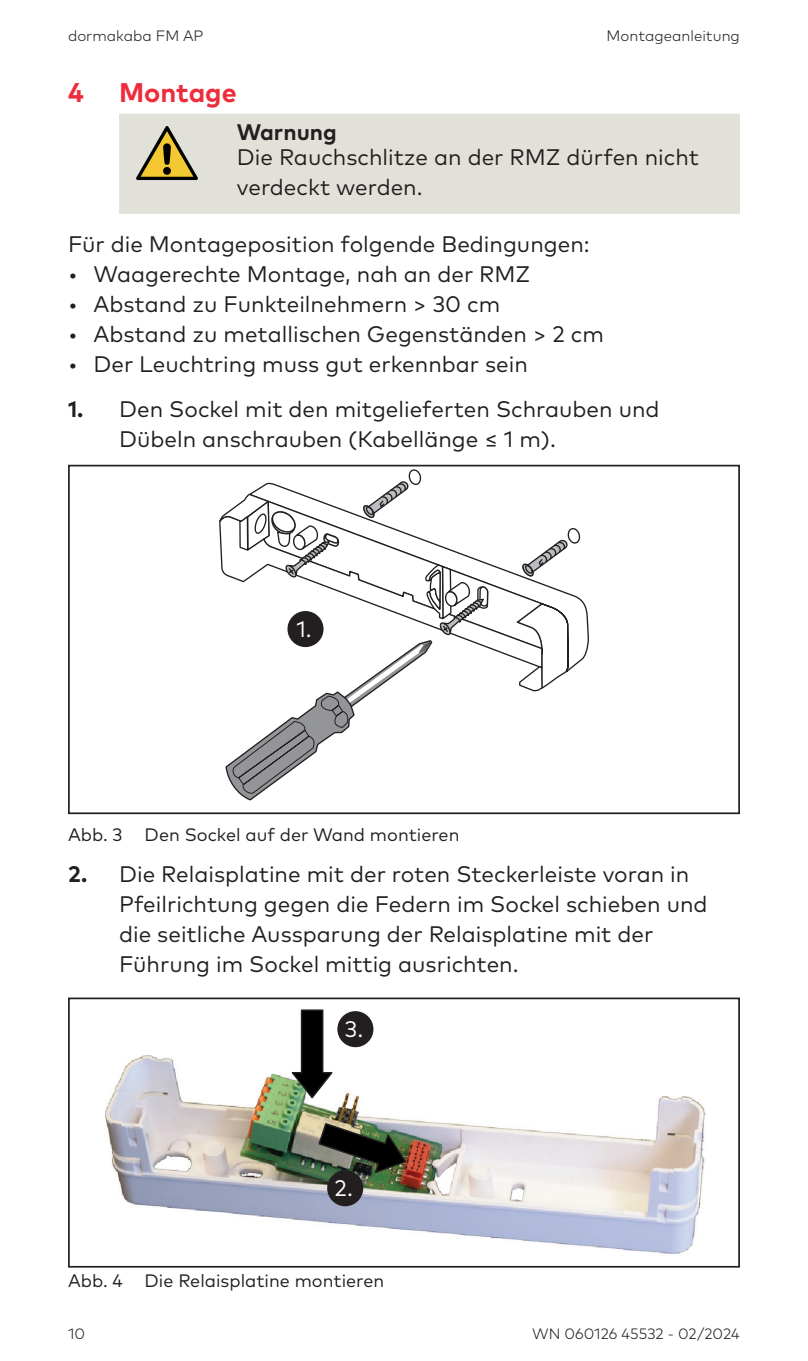
<style>
.page{position:relative;width:808px;height:1361px;background:#fff}
.page>*{position:absolute;margin:0;border:0;box-sizing:border-box;transform-origin:0 0}
.t1{font:700 27px "Mark Pro";color:#ee2c3b}
.Table_text{font:22.5px/30px "Mark Pro";color:#231f20}
.Body_text{font:22.5px "Mark Pro";color:#231f20}
.Table_title{font:700 22.5px "Mark Pro";color:#231f20}
.Text_in_picture{font:22.5px "Mark Pro";color:#fff}
.t2{font:18px "Mark Pro";color:#231f20}
.t3{font:300 15px "Mark Pro";color:#231f20}
.s1{font-weight:700}
</style>
<div class="page">
<div style="left:119px;top:114px;width:621px;height:100px;background:#e2e1d9"></div>
<svg style="left:136px;top:126px;width:62px;height:54px;background:#b3a674"></svg>
<svg style="left:225px;top:469px;width:356px;height:332px"></svg>
<div style="left:68px;top:465px;width:672px;height:349px;border:2px solid #231f20"></div>
<div style="left:288px;top:612px;width:35px;height:34px;background:#231f20;border-radius:50%"></div>
<div style="left:287px;top:611px;width:36px;height:36px;border:2px solid #231f20;border-radius:50%"></div>
<img style="left:106px;top:1055px;width:599px;height:199px">
<svg style="left:290px;top:1009px;width:45px;height:91px"></svg>
<img style="left:317px;top:1122px;width:91px;height:52px">
<div style="left:68px;top:997px;width:672px;height:270px;border:2px solid #231f20"></div>
<div style="left:328px;top:1171px;width:34px;height:34px;background:#231f20;border-radius:50%"></div>
<div style="left:327px;top:1170px;width:36px;height:36px;border:2px solid #231f20;border-radius:50%"></div>
<div style="left:338px;top:1012px;width:35px;height:34px;background:#231f20;border-radius:50%"></div>
<div style="left:337px;top:1011px;width:36px;height:36px;border:2px solid #231f20;border-radius:50%"></div>
<p class="t3" style="left:68px;top:25px;width:137px">dormakaba FM AP</p>
<p class="t3" style="left:607px;top:25px;width:135px">Montageanleitung</p>
<p class="t1" style="left:68px;top:72px;width:17px">4</p>
<p class="t1" style="left:119px;top:72px;width:119px">Montage</p>
<p class="Table_title" style="left:237px;top:115px;width:102px">Warnung</p>
<p class="Table_text" style="left:237px;top:140px;width:464px">Die Rauchschlitze an der RMZ dürfen nicht verdeckt werden.</p>
<p class="Body_text" style="left:68px;top:227px;width:523px">Für die Montageposition folgende Bedingungen:</p>
<p class="Table_text" style="left:68px;top:257px;width:464px">• Waagerechte Montage, nah an der RMZ</p>
<p class="Table_text" style="left:68px;top:287px;width:434px">• Abstand zu Funkteilnehmern &gt; 30 cm</p>
<p class="Table_text" style="left:68px;top:317px;width:537px">• Abstand zu metallischen Gegenständen &gt; 2 cm</p>
<p class="Table_text" style="left:68px;top:347px;width:461px">• Der Leuchtring muss gut erkennbar sein</p>
<p class="Table_text" style="left:119px;top:392px;width:542px;text-indent:-51px"><span class="s1">1.</span> Den Sockel mit den mitgelieferten Schrauben und<br>Dübeln anschrauben (Kabellänge ≤ 1 m).</p>
<p class="Text_in_picture" style="left:296px;top:612px;width:17px">1.</p>
<p class="t2" style="left:145px;top:821px;width:316px">Den Sockel auf der Wand montieren</p>
<p class="Table_text" style="left:119px;top:857px;width:590px;text-indent:-51px"><span class="s1">2.</span> Die Relaisplatine mit der roten Steckerleiste voran in Pfeilrichtung gegen die Federn im Sockel schieben und die seitliche Aussparung der Relaisplatine mit der Führung im Sockel mittig ausrichten.</p>
<p class="t2" style="left:68px;top:821px;width:56px">Abb. 3</p>
<p class="Text_in_picture" style="left:345px;top:1012px;width:20px">3.</p>
<p class="Text_in_picture" style="left:335px;top:1171px;width:20px">2.</p>
<p class="t2" style="left:68px;top:1267px;width:56px">Abb. 4</p>
<p class="t3" style="left:68px;top:1323px;width:19px">10</p>
<p class="t2" style="left:145px;top:1267px;width:241px">Die Relaisplatine montieren</p>
<p class="t3" style="left:532px;top:1323px;width:209px">WN 060126 45532 - 02/2024</p>
</div>
